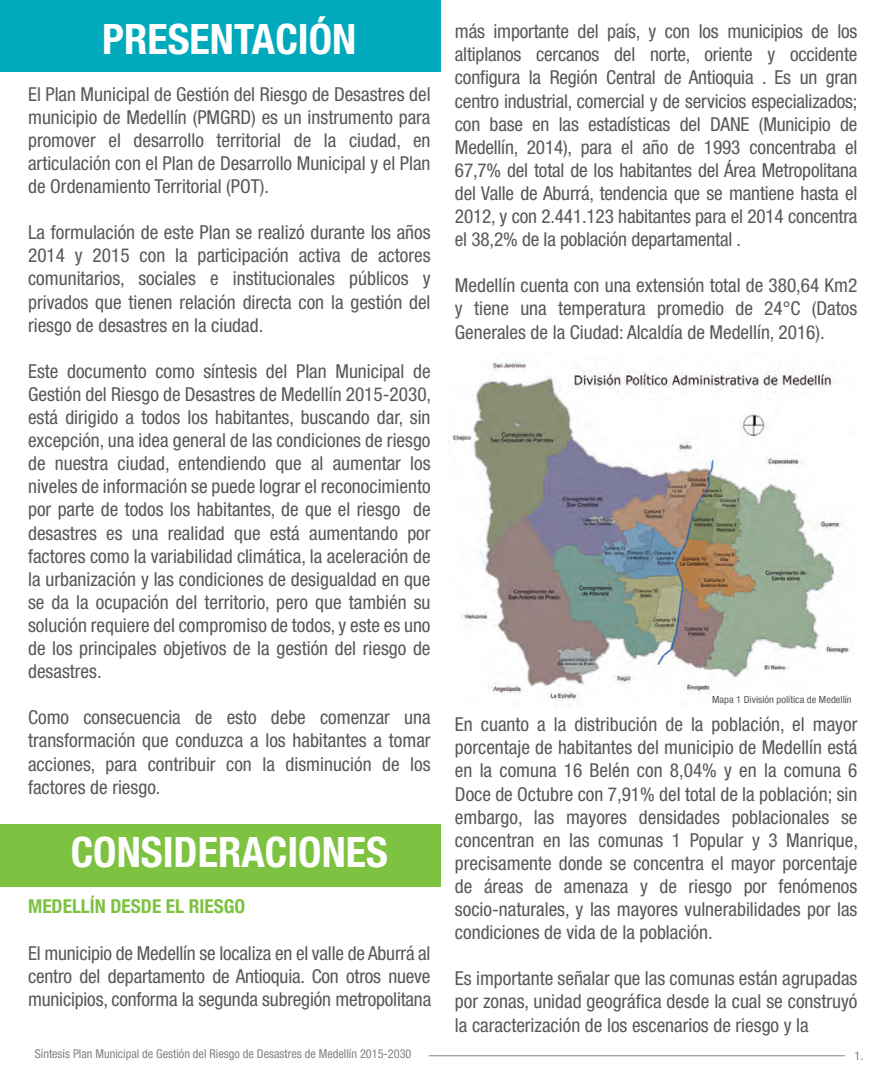
<style>
.page{position:relative;width:882px;height:1071px;background:#fff}
.page>*{position:absolute;margin:0;border:0;box-sizing:border-box;transform-origin:0 0}
.t1{font:700 condensed 42px "Helvetica Neue LT Std";color:#fff}
.t2{font:condensed 19.25px/23.1px "Helvetica Neue LT Std";color:#57585a;text-align:justify}
.t3{font:700 condensed 19.25px "Helvetica Neue LT Std";color:#7ec241}
.t4{font:condensed 12.25px "Helvetica Neue LT Std";color:#808285}
.t5{font:condensed 9.8px "Helvetica Neue LT Std";color:#57585a;scale:1.06 1}
</style>
<div class="page">
<div style="left:0;top:0;width:441px;height:72px;background:#00aabc"></div>
<div style="left:0;top:824px;width:441px;height:63px;background:#7ec241"></div>
<hr style="left:429px;top:1055px;width:416px;height:1px;background:#808285">
<img style="left:448px;top:361px;width:402px;height:346px">
<h1 class="t1" style="left:102px;top:14px;width:256px">PRESENTACIÓN</h1>
<p class="t2" style="left:28px;top:82px;width:404px">El Plan Municipal de Gestión del Riesgo de Desastres del municipio de Medellín (PMGRD) es un instrumento para promover el desarrollo territorial de la ciudad, en articulación con el Plan de Desarrollo Municipal y el Plan de Ordenamiento Territorial (POT).</p>
<p class="t2" style="left:28px;top:221px;width:404px">La formulación de este Plan se realizó durante los años 2014 y 2015 con la participación activa de actores comunitarios, sociales e institucionales públicos y privados que tienen relación directa con la gestión del riesgo de desastres en la ciudad.</p>
<p class="t2" style="left:28px;top:359px;width:405px">Este documento como síntesis del Plan Municipal de Gestión del Riesgo de Desastres de Medellín 2015-2030, está dirigido a todos los habitantes, buscando dar, sin excepción, una idea general de las condiciones de riesgo de nuestra ciudad, entendiendo que al aumentar los niveles de información se puede lograr el reconocimiento por parte de todos los habitantes, de que el riesgo de desastres es una realidad que está aumentando por factores como la variabilidad climática, la aceleración de la urbanización y las condiciones de desigualdad en que se da la ocupación del territorio, pero que también su solución requiere del compromiso de todos, y este es uno de los principales objetivos de la gestión del riesgo de desastres.</p>
<p class="t2" style="left:28px;top:706px;width:404px">Como consecuencia de esto debe comenzar una transformación que conduzca a los habitantes a tomar acciones, para contribuir con la disminución de los factores de riesgo.</p>
<h1 class="t1" style="left:71px;top:827px;width:319px">CONSIDERACIONES</h1>
<p class="t3" style="left:28px;top:895px;width:219px">MEDELLÍN DESDE EL RIESGO</p>
<p class="t2" style="left:28px;top:941px;width:405px">El municipio de Medellín se localiza en el valle de Aburrá al centro del departamento de Antioquia. Con otros nueve municipios, conforma la segunda subregión metropolitana</p>
<p class="t2" style="left:455px;top:20px;width:404px">más importante del país, y con los municipios de los altiplanos cercanos del norte, oriente y occidente configura la Región Central de Antioquia . Es un gran centro industrial, comercial y de servicios especializados; con base en las estadísticas del DANE (Municipio de Medellín, 2014), para el año de 1993 concentraba el 67,7% del total de los habitantes del Área Metropolitana del Valle de Aburrá, tendencia que se mantiene hasta el 2012, y con 2.441.123 habitantes para el 2014 concentra el 38,2% de la población departamental .</p>
<p class="t2" style="left:455px;top:274px;width:404px">Medellín cuenta con una extensión total de 380,64 Km2 y tiene una temperatura promedio de 24°C (Datos Generales de la Ciudad: Alcaldía de Medellín, 2016).</p>
<p class="t5" style="left:712px;top:694px;width:133px">Mapa 1 División política de Medellín</p>
<p class="t2" style="left:455px;top:713px;width:405px">En cuanto a la distribución de la población, el mayor porcentaje de habitantes del municipio de Medellín está en la comuna 16 Belén con 8,04% y en la comuna 6<br>Doce de Octubre con 7,91% del total de la población; sin embargo, las mayores densidades poblacionales se concentran en las comunas 1 Popular y 3 Manrique, precisamente donde se concentra el mayor porcentaje de áreas de amenaza y de riesgo por fenómenos socio-naturales, y las mayores vulnerabilidades por las condiciones de vida de la población.</p>
<p class="t2" style="left:455px;top:967px;width:404px">Es importante señalar que las comunas están agrupadas por zonas, unidad geográfica desde la cual se construyó la caracterización de los escenarios de riesgo y la</p>
<p class="t4" style="left:35px;top:1046px;width:378px">Síntesis Plan Municipal de Gestión del Riesgo de Desastres de Medellín 2015-2030</p>
<p class="t4" style="left:855px;top:1048px;width:10px">1.</p>
</div>
